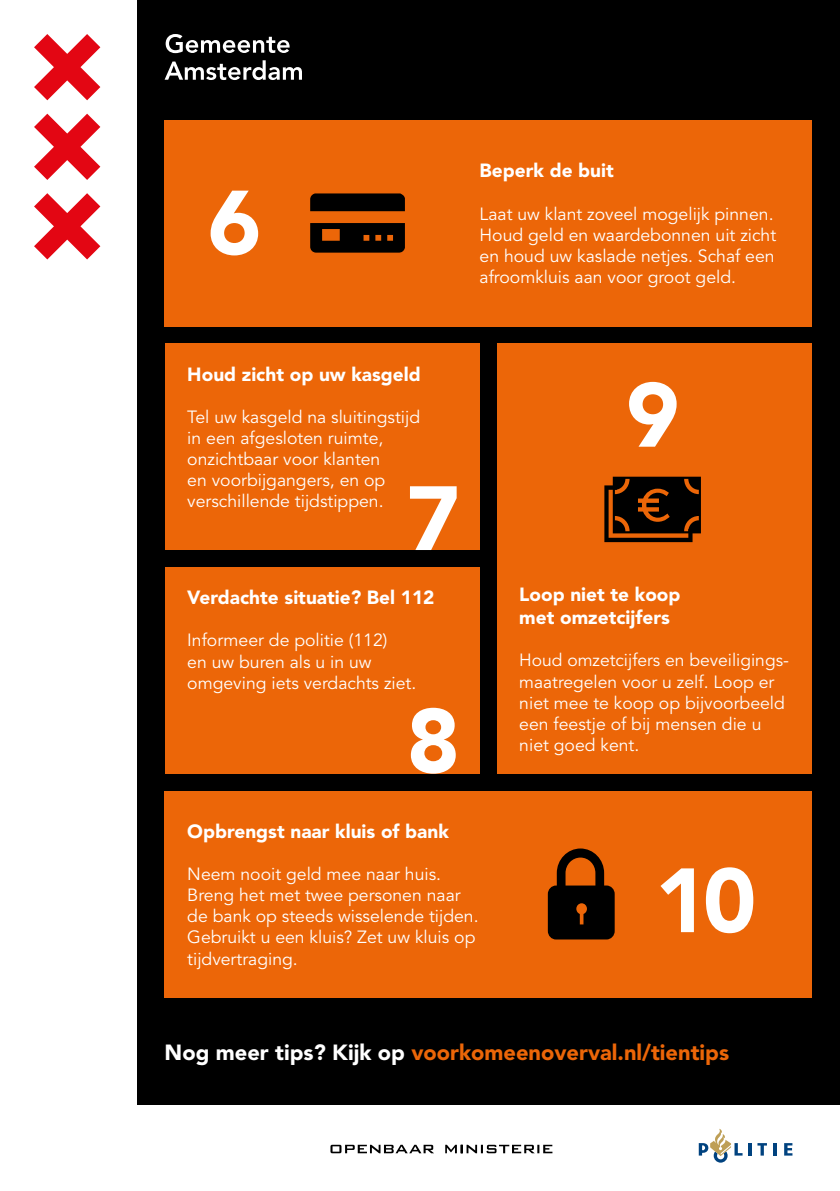
<style>
.page{position:relative;width:840px;height:1191px;background:#fff}
.page>*{position:absolute;margin:0;border:0;box-sizing:border-box;transform-origin:0 0}
.t1{font:900 90px "Avenir";color:#fff}
.t2{font:900 21.8px "Avenir";color:#ec6608}
.t3{font:900 19px/22.8px "Avenir";color:#fff}
.t4{font:17.6px/21.2px "Avenir";color:#fff}
.s1{color:#fff}
</style>
<div class="page">
<div style="left:136px;top:0;width:703px;height:1191px;background:#000"></div>
<div style="left:164px;top:120px;width:647px;height:206px;background:#ec6608"></div>
<svg style="left:210px;top:191px;width:48px;height:64px"></svg>
<svg style="left:310px;top:223px;width:94px;height:30px;background:#1e0d00"></svg>
<svg style="left:310px;top:193px;width:94px;height:18px;background:#080300"></svg>
<div style="left:164px;top:343px;width:315px;height:207px;background:#ec6608"></div>
<svg style="left:410px;top:486px;width:46px;height:64px"></svg>
<div style="left:164px;top:567px;width:315px;height:206px;background:#ec6608"></div>
<svg style="left:410px;top:708px;width:45px;height:65px"></svg>
<div style="left:496px;top:343px;width:315px;height:430px;background:#ec6608"></div>
<svg style="left:604px;top:477px;width:96px;height:65px"></svg>
<div style="left:164px;top:790px;width:647px;height:207px;background:#ec6608"></div>
<svg style="left:547px;top:848px;width:67px;height:91px"></svg>
<svg style="left:165px;top:34px;width:124px;height:19px"></svg>
<svg style="left:164px;top:60px;width:138px;height:20px"></svg>
<div style="left:0;top:1106px;width:839px;height:85px;background:#fff"></div>
<svg style="left:34px;top:193px;width:66px;height:66px"></svg>
<svg style="left:34px;top:34px;width:66px;height:66px"></svg>
<svg style="left:34px;top:114px;width:66px;height:66px"></svg>
<svg style="left:784px;top:1143px;width:8px;height:12px"></svg>
<svg style="left:773px;top:1143px;width:3px;height:12px"></svg>
<svg style="left:757px;top:1143px;width:9px;height:12px"></svg>
<svg style="left:698px;top:1128px;width:52px;height:34px"></svg>
<svg style="left:330px;top:1144px;width:104px;height:9px"></svg>
<svg style="left:445px;top:1144px;width:107px;height:9px"></svg>
<p class="t3" style="left:187px;top:362px;width:235px">Houd zicht op uw kasgeld</p>
<p class="t4" style="left:187px;top:406px;width:234px">Tel uw kasgeld na sluitingstijd in een afgesloten ruimte, onzichtbaar voor klanten<br>en voorbijgangers, en op verschillende tijdstippen.</p>
<p class="t3" style="left:187px;top:586px;width:249px">Verdachte situatie? Bel 112</p>
<p class="t4" style="left:187px;top:630px;width:230px">Informeer de politie (112)<br>en uw buren als u in uw omgeving iets verdachts ziet.</p>
<p class="t3" style="left:479px;top:159px;width:136px">Beperk de buit</p>
<p class="t4" style="left:479px;top:203px;width:298px">Laat uw klant zoveel mogelijk pinnen.<br>Houd geld en waardebonnen uit zicht en houd uw kaslade netjes. Schaf een afroomkluis aan voor groot geld.</p>
<h1 class="t1" style="left:625px;top:361px;width:55px">9</h1>
<p class="t3" style="left:519px;top:583px;width:163px">Loop niet te koop met omzetcijfers</p>
<p class="t4" style="left:519px;top:650px;width:269px">Houd omzetcijfers en beveiligings&shy;maatregelen voor u zelf. Loop er niet mee te koop op bijvoorbeeld een feestje of bij mensen die u niet goed kent.</p>
<p class="t3" style="left:187px;top:819px;width:263px">Opbrengst naar kluis of bank</p>
<p class="t4" style="left:187px;top:864px;width:293px">Neem nooit geld mee naar huis.<br>Breng het met twee personen naar de bank op steeds wisselende tijden.<br>Gebruikt u een kluis? Zet uw kluis op tijdvertraging.</p>
<h1 class="t1" style="left:654px;top:846px;width:103px">10</h1>
<p class="t2" style="left:164px;top:1039px;width:565px"><span class="s1">Nog meer tips? Kijk op</span> voorkomeenoverval.nl/tientips</p>
</div>
